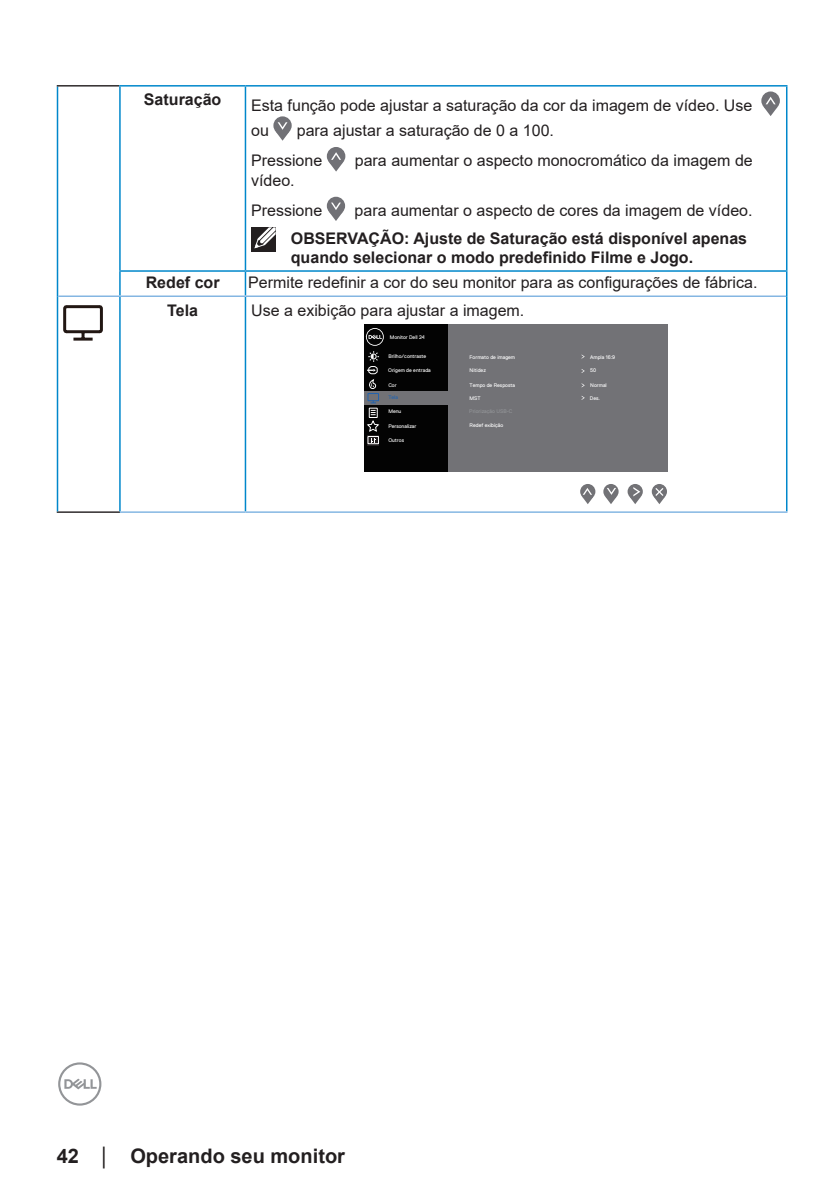
<style>
.page{position:relative;width:840px;height:1191px;background:#fff}
.page>*{position:absolute;margin:0;border:0;box-sizing:border-box;transform-origin:0 0}
.t1{font:700 20px "Arial";color:#231f20}
.text_OSD_table{font:16px/24.8px "Arial";color:#231f20}
.note_OSD{font:700 16px/19.2px "Arial";color:#231f20}
.Table_Paragraph{font:16px "Arial";color:#231f20}
.text_OSD_table-2{font:700 16px "Arial";color:#231f20}
.Table_Paragraph-2{font:700 16px "Arial";color:#231f20}
.t2{font:5.2px "Dell Replica";color:#fff}
.t3{font:5.2px "Dell Replica";color:#2163b0}
.s1{font-weight:400;font-size:18px}
</style>
<div class="page">
<svg style="left:58px;top:1062px;width:43px;height:43px"></svg>
<hr style="left:57px;top:511px;width:63px;height:2px;background:#231f20">
<hr style="left:57px;top:86px;width:1px;height:185px;background:#0087cb">
<svg style="left:57px;top:271px;width:1px;height:25px"></svg>
<hr style="left:57px;top:296px;width:1px;height:215px;background:#0087cb">
<hr style="left:57px;top:85px;width:62px;height:1px;background:#231f20">
<hr style="left:119px;top:272px;width:2px;height:23px;background:#0087cb">
<hr style="left:244px;top:272px;width:2px;height:23px;background:#0087cb">
<hr style="left:785px;top:272px;width:2px;height:24px;background:#0087cb">
<hr style="left:58px;top:295px;width:62px;height:2px;background:#84b6e2">
<hr style="left:119px;top:297px;width:2px;height:214px;background:#0087cb">
<hr style="left:120px;top:295px;width:125px;height:2px;background:#84b6e2">
<hr style="left:244px;top:297px;width:2px;height:214px;background:#0087cb">
<hr style="left:785px;top:296px;width:2px;height:215px;background:#0087cb">
<hr style="left:245px;top:295px;width:540px;height:2px;background:#84b6e2">
<hr style="left:120px;top:511px;width:125px;height:2px;background:#84b6e2">
<hr style="left:245px;top:511px;width:542px;height:2px;background:#84b6e2">
<hr style="left:119px;top:85px;width:126px;height:2px;background:#0087cb">
<hr style="left:119px;top:87px;width:2px;height:183px;background:#0087cb">
<hr style="left:245px;top:85px;width:542px;height:2px;background:#0087cb">
<hr style="left:244px;top:87px;width:2px;height:183px;background:#0087cb">
<hr style="left:785px;top:87px;width:2px;height:183px;background:#0087cb">
<hr style="left:119px;top:270px;width:126px;height:2px;background:#0087cb">
<hr style="left:245px;top:270px;width:542px;height:2px;background:#0087cb">
<svg style="left:760px;top:91px;width:19px;height:19px"></svg>
<svg style="left:763px;top:97px;width:14px;height:19px"></svg>
<div style="left:273px;top:116px;width:18px;height:19px;background:#717176;border-radius:50%"></div>
<svg style="left:275px;top:122px;width:14px;height:19px"></svg>
<svg style="left:326px;top:147px;width:19px;height:18px"></svg>
<svg style="left:329px;top:152px;width:14px;height:19px"></svg>
<svg style="left:326px;top:197px;width:19px;height:18px"></svg>
<svg style="left:329px;top:203px;width:14px;height:18px"></svg>
<div style="left:251px;top:227px;width:24px;height:25px;background:#231f20"></div>
<svg style="left:254px;top:227px;width:21px;height:22px"></svg>
<svg style="left:63px;top:306px;width:40px;height:34px"></svg>
<div style="left:364px;top:324px;width:303px;height:148px;background:#727276"></div>
<div style="left:364px;top:324px;width:83px;height:148px;background:#030303"></div>
<div style="left:364px;top:392px;width:84px;height:13px;background:#727276"></div>
<svg style="left:367px;top:435px;width:12px;height:11px"></svg>
<svg style="left:370px;top:438px;width:5px;height:4px"></svg>
<div style="left:367px;top:393px;width:12px;height:8px;border:1px solid #2163b0"></div>
<div style="left:367px;top:436px;width:12px;height:8px;border:1px solid #fff"></div>
<div style="left:368px;top:407px;width:9px;height:11px;border:1px solid #fff"></div>
<svg style="left:367px;top:410px;width:13px;height:22px"></svg>
<svg style="left:366px;top:328px;width:17px;height:34px"></svg>
<div style="left:580px;top:484px;width:15px;height:15px;background:#727276;border-radius:50%"></div>
<div style="left:603px;top:484px;width:15px;height:15px;background:#727276;border-radius:50%"></div>
<svg style="left:627px;top:484px;width:15px;height:15px"></svg>
<svg style="left:651px;top:484px;width:15px;height:15px"></svg>
<svg style="left:581px;top:488px;width:12px;height:16px"></svg>
<svg style="left:629px;top:487px;width:11px;height:17px"></svg>
<svg style="left:604px;top:488px;width:12px;height:16px"></svg>
<svg style="left:653px;top:486px;width:11px;height:18px"></svg>
<svg style="left:367px;top:369px;width:8px;height:3px"></svg>
<div style="left:368px;top:366px;width:9px;height:8px;border:1px solid #fff;border-radius:3px"></div>
<svg style="left:367px;top:379px;width:9px;height:24px"></svg>
<p class="text_OSD_table-2" style="left:144px;top:88px;width:79px">Saturação</p>
<p class="text_OSD_table" style="left:251px;top:93px;width:502px">Esta função pode ajustar a saturação da cor da imagem de vídeo. Use ou</p>
<p class="text_OSD_table" style="left:296px;top:118px;width:259px">para ajustar a saturação de 0 a 100.</p>
<p class="text_OSD_table" style="left:251px;top:148px;width:73px">Pressione</p>
<p class="text_OSD_table" style="left:354px;top:148px;width:399px">para aumentar o aspecto monocromático da imagem de</p>
<p class="text_OSD_table" style="left:251px;top:167px;width:45px">vídeo.</p>
<p class="text_OSD_table" style="left:251px;top:198px;width:73px">Pressione</p>
<p class="text_OSD_table" style="left:354px;top:198px;width:399px">para aumentar o aspecto de cores da imagem de vídeo.</p>
<p class="note_OSD" style="left:291px;top:229px;width:457px">OBSERVAÇÃO: Ajuste de Saturação está disponível apenas quando selecionar o modo predefinido Filme e Jogo.</p>
<p class="Table_Paragraph-2" style="left:146px;top:271px;width:75px">Redef cor</p>
<p class="Table_Paragraph" style="left:248px;top:271px;width:510px">Permite redefinir a cor do seu monitor para as configurações de fábrica.</p>
<p class="text_OSD_table-2" style="left:167px;top:299px;width:32px">Tela</p>
<p class="text_OSD_table" style="left:251px;top:297px;width:274px">Use a exibição para ajustar a imagem.</p>
<p class="t2" style="left:469px;top:354px;width:47px">Formato de imagem</p>
<p class="t2" style="left:469px;top:367px;width:18px">Nitidez</p>
<p class="t2" style="left:469px;top:382px;width:47px">Tempo de Resposta</p>
<p class="t3" style="left:388px;top:394px;width:11px">Tela</p>
<p class="t2" style="left:469px;top:395px;width:13px">MST</p>
<p class="t2" style="left:388px;top:437px;width:17px">Outros</p>
<p class="t2" style="left:389px;top:334px;width:36px">Monitor Dell 24</p>
<p class="t2" style="left:388px;top:354px;width:39px">Brilho/contraste</p>
<p class="t2" style="left:590px;top:354px;width:26px">Ampla 16:9</p>
<p class="t2" style="left:590px;top:382px;width:18px">Normal</p>
<p class="t2" style="left:388px;top:367px;width:44px">Origem de entrada</p>
<p class="t2" style="left:388px;top:382px;width:10px">Cor</p>
<p class="t2" style="left:590px;top:367px;width:8px">50</p>
<p class="t2" style="left:589px;top:395px;width:12px">Des.</p>
<p class="t2" style="left:388px;top:408px;width:14px">Menu</p>
<p class="t2" style="left:469px;top:422px;width:35px">Redef exibição</p>
<p class="t2" style="left:388px;top:423px;width:30px">Personalizar</p>
<p class="t1" style="left:57px;top:1141px;width:289px">42 <span class="s1">│</span> Operando seu monitor</p>
</div>
